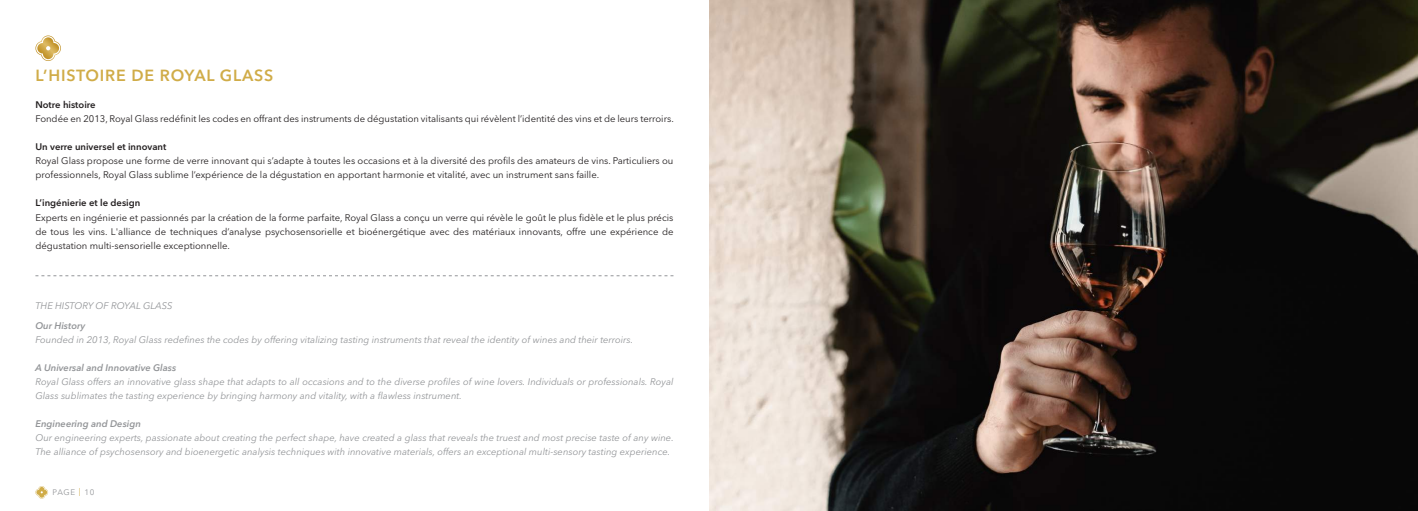
<style>
.page{position:relative;width:1418px;height:511px;background:#fff}
.page>*{position:absolute;margin:0;border:0;box-sizing:border-box;transform-origin:0 0}
.t1{font:600 16px "Avenir Next LT Pro";letter-spacing:.05em;color:#d0ac48}
.t2{font:9.5px/14px "Avenir Next LT Pro";color:#231f20}
.t3{font:italic 9.5px/14px "Avenir Next LT Pro";color:#939598}
.t4{font:600 9.5px "Avenir Next LT Pro";color:#231f20}
.t5{font:italic 600 9.5px "Avenir Next LT Pro";color:#939598}
.t6{font:8px "Avenir Next LT Pro";letter-spacing:.09em;color:#939598}
.s1{color:#d0ac48}
</style>
<div class="page">
<svg style="left:35px;top:486px;width:13px;height:12px"></svg>
<img style="left:709px;top:0;width:708px;height:510px">
<svg style="left:35px;top:35px;width:26px;height:26px"></svg>
<svg style="left:35px;top:275px;width:638px;height:1px"></svg>
<h1 class="t1" style="left:35px;top:66px;width:239px">L’HISTOIRE DE ROYAL GLASS</h1>
<p class="t4" style="left:35px;top:99px;width:62px">Notre histoire</p>
<p class="t2" style="left:35px;top:112px;width:640px">Fondée en 2013, Royal Glass redéfinit les codes en offrant des instruments de dégustation vitalisants qui révèlent l’identité des vins et de leurs terroirs.</p>
<p class="t4" style="left:35px;top:141px;width:132px">Un verre universel et innovant</p>
<p class="t2" style="left:35px;top:154px;width:639px">Royal Glass propose une forme de verre innovant qui s’adapte à toutes les occasions et à la diversité des profils des amateurs de vins. Particuliers ou professionnels, Royal Glass sublime l’expérience de la dégustation en apportant harmonie et vitalité, avec un instrument sans faille.</p>
<p class="t4" style="left:35px;top:197px;width:106px">L’ingénierie et le design</p>
<p class="t2" style="left:35px;top:210px;width:639px;text-align:justify">Experts en ingénierie et passionnés par la création de la forme parfaite, Royal Glass a conçu un verre qui révèle le goût le plus fidèle et le plus précis de tous les vins. L'alliance de techniques d’analyse psychosensorielle et bioénergétique avec des matériaux innovants, offre une expérience de dégustation multi-sensorielle exceptionnelle.</p>
<p class="t3" style="left:35px;top:298px;width:139px">THE HISTORY OF ROYAL GLASS</p>
<p class="t5" style="left:35px;top:319px;width:51px">Our History</p>
<p class="t3" style="left:35px;top:332px;width:599px">Founded in 2013, Royal Glass redefines the codes by offering vitalizing tasting instruments that reveal the identity of wines and their terroirs.</p>
<p class="t5" style="left:35px;top:361px;width:142px">A Universal and Innovative Glass</p>
<p class="t3" style="left:35px;top:374px;width:639px">Royal Glass offers an innovative glass shape that adapts to all occasions and to the diverse profiles of wine lovers. Individuals or professionals. Royal<br>Glass sublimates the tasting experience by bringing harmony and vitality, with a flawless instrument.</p>
<p class="t5" style="left:35px;top:417px;width:107px">Engineering and Design</p>
<p class="t3" style="left:35px;top:430px;width:640px">Our engineering experts, passionate about creating the perfect shape, have created a glass that reveals the truest and most precise taste of any wine.<br>The alliance of psychosensory and bioenergetic analysis techniques with innovative materials, offers an exceptional multi-sensory tasting experience.</p>
<p class="t6" style="left:52px;top:487px;width:44px">PAGE <span class="s1">|</span> 10</p>
</div>
